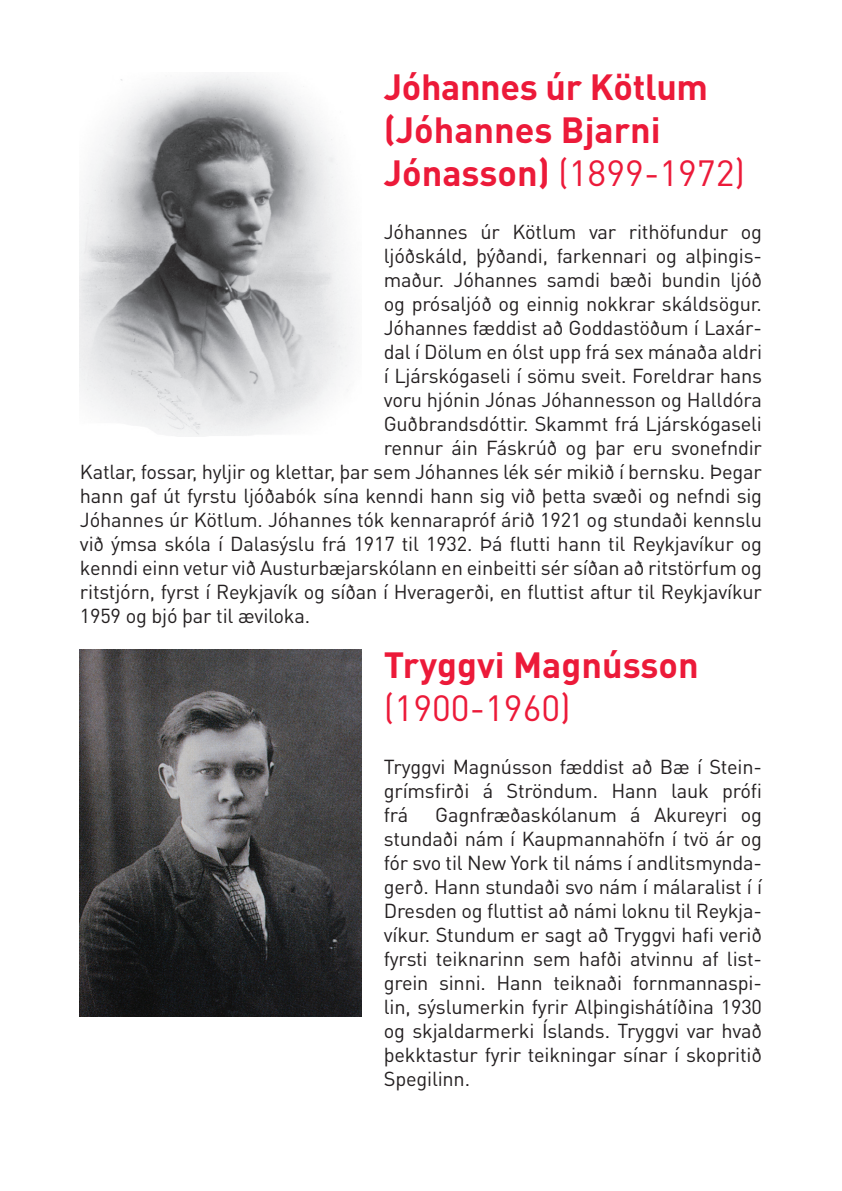
<style>
.page{position:relative;width:842px;height:1191px;background:#fff}
.page>*{position:absolute;margin:0;border:0;box-sizing:border-box;transform-origin:0 0}
.t1{font:700 36px/43.2px "DIN Pro";color:#ec1a39}
.t2{font:36px "DIN Pro";color:#ec1a39}
.t3{font:20px/24px "DIN Pro";letter-spacing:-.01em;color:#231f20}
.s1{font-weight:400}
</style>
<div class="page">
<img style="left:80px;top:75px;width:273px;height:362px">
<img style="left:80px;top:649px;width:281px;height:367px">
<h1 class="t1" style="left:384px;top:63px;width:363px">Jóhannes úr Kötlum (Jóhannes Bjarni<br>Jónasson) <span class="s1">(1899-1972)</span></h1>
<p class="t3" style="left:384px;top:219px;width:380px">Jóhannes úr Kötlum var rithöfundur og</p>
<p class="t3" style="left:384px;top:243px;width:380px">ljóðskáld, þýðandi, farkennari og alþingis-</p>
<p class="t3" style="left:384px;top:267px;width:380px">maður. Jóhannes samdi bæði bundin ljóð</p>
<p class="t3" style="left:384px;top:291px;width:380px">og prósaljóð og einnig nokkrar skáldsögur.</p>
<p class="t3" style="left:384px;top:315px;width:380px">Jóhannes fæddist að Goddastöðum í Laxár-</p>
<p class="t3" style="left:384px;top:339px;width:380px">dal í Dölum en ólst upp frá sex mánaða aldri</p>
<p class="t3" style="left:384px;top:363px;width:380px">í Ljárskógaseli í sömu sveit. Foreldrar hans</p>
<p class="t3" style="left:384px;top:387px;width:380px">voru hjónin Jónas Jóhannesson og Halldóra</p>
<p class="t3" style="left:384px;top:411px;width:380px">Guðbrandsdóttir. Skammt frá Ljárskógaseli</p>
<p class="t3" style="left:384px;top:435px;width:380px">rennur áin Fáskrúð og þar eru svonefndir</p>
<p class="t3" style="left:80px;top:459px;width:683px">Katlar, fossar, hyljir og klettar, þar sem Jóhannes lék sér mikið í bernsku. Þegar</p>
<p class="t3" style="left:80px;top:483px;width:684px">hann gaf út fyrstu ljóðabók sína kenndi hann sig við þetta svæði og nefndi sig</p>
<p class="t3" style="left:80px;top:507px;width:684px">Jóhannes úr Kötlum. Jóhannes tók kennarapróf árið 1921 og stundaði kennslu</p>
<p class="t3" style="left:80px;top:531px;width:684px">við ýmsa skóla í Dalasýslu frá 1917 til 1932. Þá flutti hann til Reykjavíkur og</p>
<p class="t3" style="left:80px;top:555px;width:683px">kenndi einn vetur við Austurbæjarskólann en einbeitti sér síðan að ritstörfum og</p>
<p class="t3" style="left:80px;top:579px;width:684px">ritstjórn, fyrst í Reykjavík og síðan í Hveragerði, en fluttist aftur til Reykjavíkur</p>
<p class="t3" style="left:80px;top:603px;width:232px">1959 og bjó þar til æviloka.</p>
<h1 class="t1" style="left:384px;top:642px;width:316px">Tryggvi Magnússon</h1>
<h1 class="t2" style="left:384px;top:684px;width:189px">(1900-1960)</h1>
<p class="t3" style="left:384px;top:754px;width:380px">Tryggvi Magnússon fæddist að Bæ í Stein&shy;grímsfirði á Ströndum. Hann lauk próf-i frá</p>
<p class="t3" style="left:384px;top:802px;width:380px;text-align:justify;text-indent:51px">Gagnfræðaskólanum á Akureyri og stundaði nám í Kaupmannahöfn í tvö ár og fór svo til New York til náms í andlitsmynda&shy;gerð. Hann stundaði svo nám í málaralist í í Dresden og fluttist að námi loknu til Reykja&shy;víkur. Stundum er sagt að Tryggvi hafi verið fyrsti teiknarinn sem hafði atvinnu af list&shy;grein sinni. Hann teiknaði fornmannaspi&shy;lin, sýslumerkin fyrir Alþingishátíðina 1930 og skjaldarmerki Íslands. Tryggvi var hvað þekktastur fyrir teikningar sínar í skopritið Spegilinn.</p>
</div>
